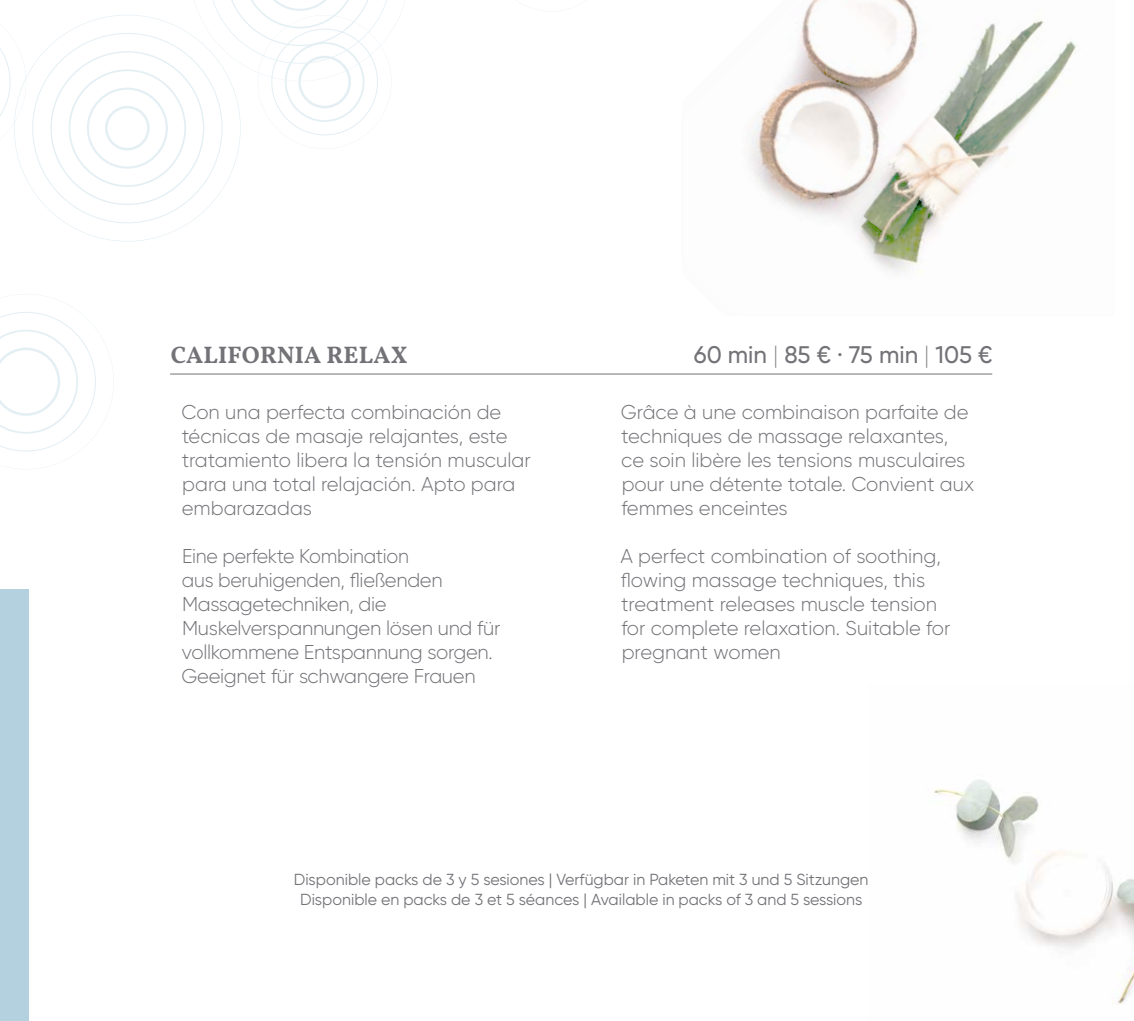
<style>
.page{position:relative;width:1134px;height:1021px;background:#fff}
.page>*{position:absolute;margin:0;border:0;box-sizing:border-box;transform-origin:0 0}
.t1{font:500 24px "Gilroy";color:#737277}
.t2{font:700 24px "Vollkorn";letter-spacing:.01em;color:#737277}
.t3{font:300 20px/24px "Gilroy";color:#737277}
.t4{font:16px/20px "Gilroy";color:#737277;text-align:center}
.s1{font-weight:200}
</style>
<div class="page">
<div style="left:0;top:590px;width:28px;height:430px;background:#b3d1df"></div>
<svg style="left:32px;top:0;width:373px;height:223px"></svg>
<svg style="left:0;top:34px;width:26px;height:125px"></svg>
<svg style="left:0;top:298px;width:110px;height:167px"></svg>
<svg style="left:934px;top:779px;width:200px;height:225px"></svg>
<hr style="left:170px;top:373px;width:822px;height:1px;background:#737277">
<svg style="left:747px;top:0;width:329px;height:276px"></svg>
<p class="t2" style="left:171px;top:337px;width:238px">CALIFORNIA RELAX</p>
<p class="t1" style="left:694px;top:340px;width:300px">60 min <span class="s1">|</span> 85 € · 75 min <span class="s1">|</span> 105 €</p>
<p class="t3" style="left:181px;top:399px;width:351px">Con una perfecta combinación de técnicas de masaje relajantes, este tratamiento libera la tensión muscular para una total relajación. Apto para embarazadas</p>
<p class="t3" style="left:181px;top:543px;width:321px">Eine perfekte Kombination<br>aus beruhigenden, fließenden<br>Massagetechniken, die<br>Muskelverspannungen lösen und für vollkommene Entspannung sorgen.<br>Geeignet für schwangere Frauen</p>
<p class="t3" style="left:621px;top:399px;width:355px">Grâce à une combinaison parfaite de techniques de massage relaxantes, ce soin libère les tensions musculaires pour une détente totale. Convient aux femmes enceintes</p>
<p class="t3" style="left:620px;top:543px;width:332px">A perfect combination of soothing, flowing massage techniques, this treatment releases muscle tension for complete relaxation. Suitable for pregnant women</p>
<p class="t4" style="left:294px;top:869px;width:576px">Disponible packs de 3 y 5 sesiones | Verfügbar in Paketen mit 3 und 5 Sitzungen<br>Disponible en packs de 3 et 5 séances | Available in packs of 3 and 5 sessions</p>
</div>
